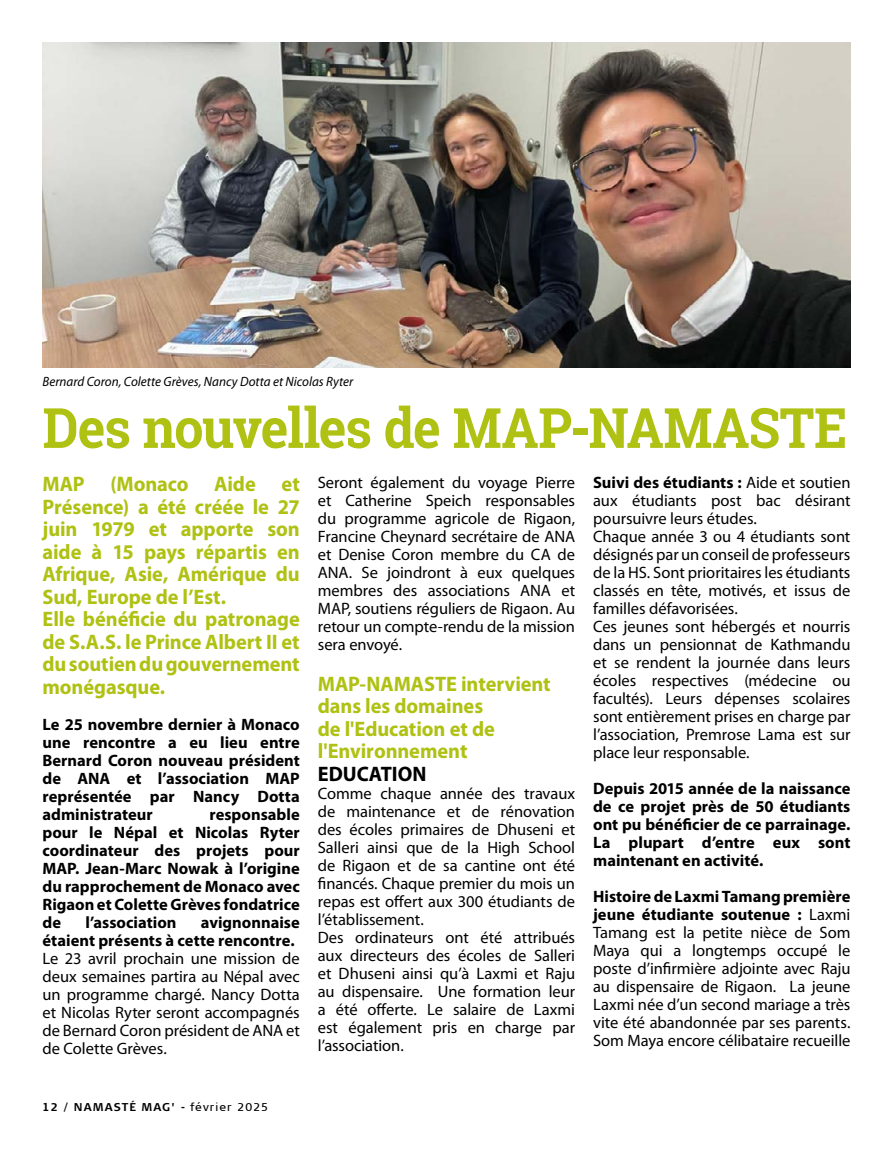
<style>
.page{position:relative;width:893px;height:1149px;background:#fff}
.page>*{position:absolute;margin:0;border:0;box-sizing:border-box;transform-origin:0 0}
.t1{font:700 55.5px "Roboto Slab";letter-spacing:-.02em;color:#afc112;scale:.94 1}
.t2{font:700 21px/22.5px "Myriad Pro";letter-spacing:-.005em;color:#afc112}
.t3{font:700 21px "Myriad Pro";letter-spacing:-.005em;color:#000}
.t4{font:16.5px/18px "Myriad Pro";letter-spacing:-.005em;color:#000;text-align:justify}
.t5{font:700 16.5px/18px "Myriad Pro";color:#000;text-align:justify}
.t6{font:italic 13.5px "Myriad Pro";letter-spacing:.005em;color:#000}
.t7{font:700 11.25px "Signa Column";letter-spacing:.1em;color:#000}
.s1{font-weight:700}
.s2{font-weight:400}
</style>
<div class="page">
<img style="left:43px;top:43px;width:807px;height:324px">
<p class="t6" style="left:43px;top:372px;width:312px">Bernard Coron, Colette Grèves, Nancy Dotta et Nicolas Ryter</p>
<h1 class="t1" style="left:43px;top:389px;width:858px">Des nouvelles de MAP-NAMASTE</h1>
<p class="t2" style="left:43px;top:472px;width:259px">MAP (Monaco Aide et<br>Présence) a été créée le 27 juin 1979 et apporte son aide à 15 pays répartis en<br>Afrique, Asie, Amérique du<br>Sud, Europe de l’Est.<br>Elle bénéficie du patronage de S.A.S. le Prince Albert II et du soutien du gouvernement monégasque.</p>
<p class="t5" style="left:43px;top:714px;width:259px">Le 25 novembre dernier à Monaco une rencontre a eu lieu entre Bernard Coron nouveau président de ANA et l’association MAP représentée par Nancy Dotta administrateur</p>
<p class="t4" style="left:593px;top:473px;width:259px;text-align:left"><span class="s1">Suivi des étudiants :</span> Aide et soutien aux étudiants post bac désirant poursuivre leurs études.<br>Chaque année 3 ou 4 étudiants sont désignés par un conseil de professeurs de la HS. Sont prioritaires les étudiants classés en tête, motivés, et issus de familles défavorisées.<br>Ces jeunes sont hébergés et nourris dans un pensionnat de Kathmandu et se rendent la journée dans leurs écoles respectives (médecine ou facultés). Leurs dépenses scolaires sont entièrement prises en charge par l’association, Premrose Lama est sur place leur responsable.</p>
<p class="t5" style="left:593px;top:778px;width:259px">Depuis 2015 année de la naissance de ce projet près de 50 étudiants ont pu bénéficier de ce parrainage.<br>La plupart d’entre eux sont maintenant en activité.</p>
<p class="t4" style="left:593px;top:887px;width:259px"><span class="s1">Histoire de Laxmi Tamang première jeune étudiante soutenue :</span> Laxmi Tamang est la petite nièce de Som Maya qui a longtemps occupé le poste d’infirmière adjointe avec Raju au dispensaire de Rigaon. La jeune Laxmi née d’un second mariage a très vite été abandonnée par ses parents.<br>Som Maya encore célibataire recueille</p>
<p class="t4" style="left:318px;top:473px;width:259px">Seront également du voyage Pierre et Catherine Speich responsables du programme agricole de Rigaon, Francine Cheynard secrétaire de ANA et Denise Coron membre du CA de ANA. Se joindront à eux quelques membres des associations ANA et MAP, soutiens réguliers de Rigaon. Au retour un compte-rendu de la mission sera envoyé.</p>
<p class="t2" style="left:318px;top:671px;width:234px">MAP-NAMASTE intervient dans les domaines<br>de l'Education et de l'Environnement</p>
<p class="t3" style="left:318px;top:759px;width:110px">EDUCATION</p>
<p class="t4" style="left:318px;top:783px;width:259px;text-align:left">Comme chaque année des travaux de maintenance et de rénovation des écoles primaires de Dhuseni et<br>Salleri ainsi que de la High School de Rigaon et de sa cantine ont été financés. Chaque premier du mois un repas est offert aux 300 étudiants de l’établissement.<br>Des ordinateurs ont été attribués aux directeurs des écoles de Salleri et Dhuseni ainsi qu’à Laxmi et Raju au dispensaire. Une formation leur a été offerte. Le salaire de Laxmi est également pris en charge par l’association.</p>
<p class="t5" style="left:43px;top:804px;width:259px;text-indent:167px">responsable pour le Népal et Nicolas Ryter coordinateur des projets pour MAP. Jean-Marc Nowak à l’origine du rapprochement de Monaco avec Rigaon et Colette Grèves fondatrice de</p>
<p class="t5" style="left:85px;top:912px;width:93px">l’association</p>
<p class="t5" style="left:43px;top:912px;width:259px;text-indent:158px">avignonnaise étaient présents à cette rencontre.</p>
<p class="t4" style="left:43px;top:949px;width:259px">Le 23 avril prochain une mission de deux semaines partira au Népal avec un programme chargé. Nancy Dotta et Nicolas Ryter seront accompagnés de Bernard Coron président de ANA et de Colette Grèves.</p>
<p class="t7" style="left:43px;top:1099px;width:227px">12 / NAMASTÉ MAG' - <span class="s2">février 2025</span></p>
</div>
